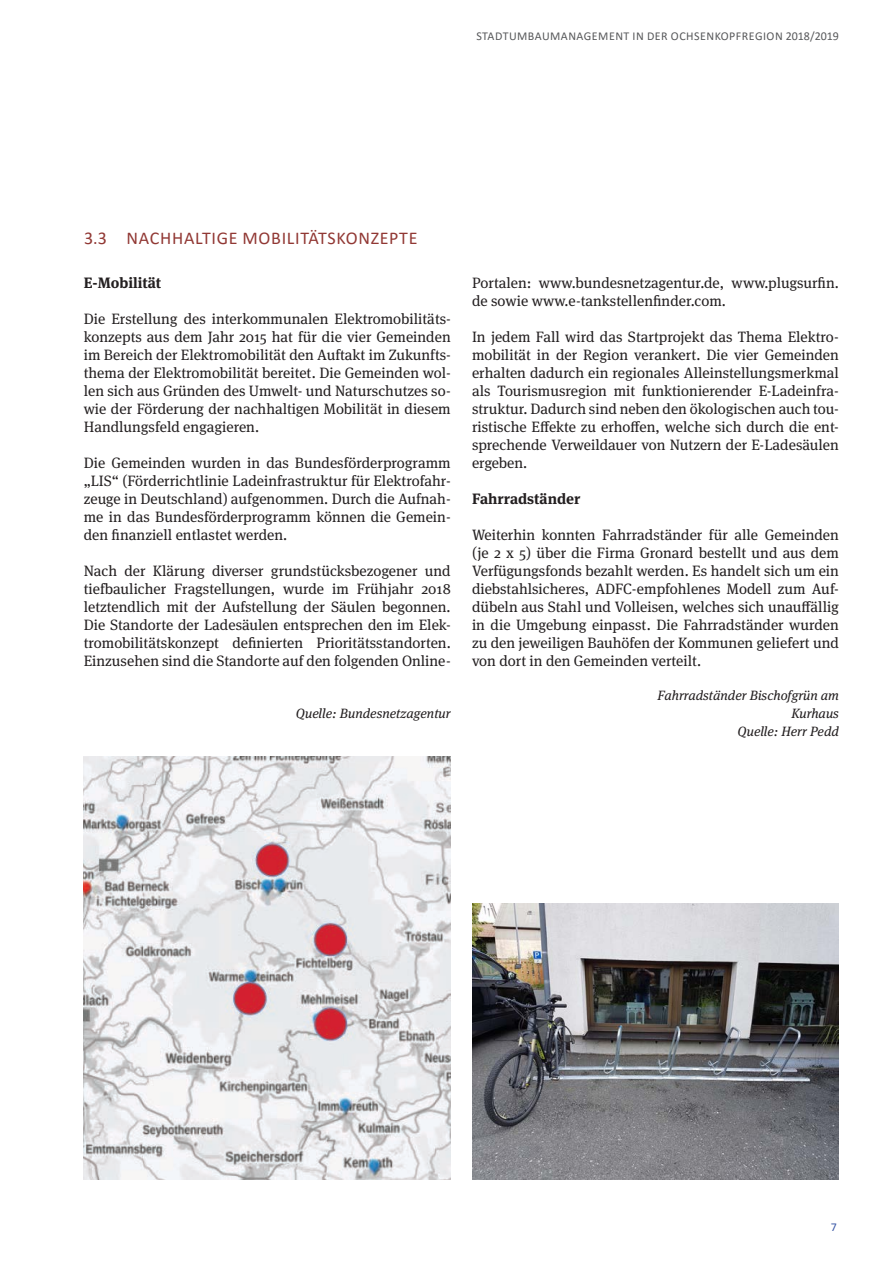
<style>
.page{position:relative;width:893px;height:1263px;background:#fff}
.page>*{position:absolute;margin:0;border:0;box-sizing:border-box;transform-origin:0 0}
.t1{font:18px "Calibri";letter-spacing:.04em;color:#913834}
.t2{font:15px/18px "Meta Serif Pro";color:#231f20;text-align:justify}
.t3{font:700 15px "Meta Serif Pro";color:#231f20}
.t4{font:italic 13.5px/18px "Meta Serif Pro";color:#231f20;text-align:right}
.t5{font:12px "Calibri";letter-spacing:.04em;color:#57585a}
.t6{font:12px "Calibri";color:#3957a6}
</style>
<div class="page">
<img style="left:84px;top:756px;width:367px;height:423px">
<img style="left:472px;top:904px;width:367px;height:275px">
<p class="t5" style="left:476px;top:28px;width:364px">STADTUMBAUMANAGEMENT IN DER OCHSENKOPFREGION 2018/2019</p>
<p class="t1" style="left:84px;top:226px;width:335px">3.3 NACHHALTIGE MOBILITÄTSKONZEPTE</p>
<p class="t3" style="left:84px;top:271px;width:79px">E-Mobilität</p>
<p class="t2" style="left:84px;top:309px;width:368px">Die Erstellung des interkommunalen Elektromobilitäts&shy;konzepts aus dem Jahr 2015 hat für die vier Gemeinden im Bereich der Elektromobilität den Auftakt im Zukunfts&shy;thema der Elektromobilität bereitet. Die Gemeinden wol&shy;len sich aus Gründen des Umwelt- und Naturschutzes so&shy;wie der Förderung der nachhaltigen Mobilität in diesem Handlungsfeld engagieren.</p>
<p class="t2" style="left:84px;top:453px;width:368px">Die Gemeinden wurden in das Bundesförderprogramm „LIS“ (Förderrichtlinie Ladeinfrastruktur für Elektrofahr&shy;zeuge in Deutschland) aufgenommen. Durch die Aufnah&shy;me in das Bundesförderprogramm können die Gemein&shy;den finanziell entlastet werden.</p>
<p class="t2" style="left:84px;top:561px;width:368px">Nach der Klärung diverser grundstücksbezogener und tiefbaulicher Fragstellungen, wurde im Frühjahr 2018 letztendlich mit der Aufstellung der Säulen begonnen.<br>Die Standorte der Ladesäulen entsprechen den im Elek&shy;tromobilitätskonzept definierten Prioritätsstandorten.<br>Einzusehen sind die Standorte auf den folgenden Online-</p>
<p class="t4" style="left:296px;top:703px;width:156px">Quelle: Bundesnetzagentur</p>
<p class="t2" style="left:472px;top:273px;width:368px">Portalen: www.bundesnetzagentur.de, www.plugsurfin. de sowie www.e-tankstellenfinder.com.</p>
<p class="t2" style="left:472px;top:327px;width:368px">In jedem Fall wird das Startprojekt das Thema Elektro&shy;mobilität in der Region verankert. Die vier Gemeinden erhalten dadurch ein regionales Alleinstellungsmerkmal als Tourismusregion mit funktionierender E-Ladeinfra&shy;struktur. Dadurch sind neben den ökologischen auch tou&shy;ristische Effekte zu erhoffen, welche sich durch die ent&shy;sprechende Verweildauer von Nutzern der E-Ladesäulen ergeben.</p>
<p class="t3" style="left:472px;top:487px;width:110px">Fahrradständer</p>
<p class="t2" style="left:472px;top:525px;width:368px">Weiterhin konnten Fahrradständer für alle Gemeinden (je 2 x 5) über die Firma Gronard bestellt und aus dem Verfügungsfonds bezahlt werden. Es handelt sich um ein diebstahlsicheres, ADFC-empfohlenes Modell zum Auf&shy;dübeln aus Stahl und Volleisen, welches sich unauffällig in die Umgebung einpasst. Die Fahrradständer wurden zu den jeweiligen Bauhöfen der Kommunen geliefert und von dort in den Gemeinden verteilt.</p>
<p class="t4" style="left:658px;top:685px;width:183px">Fahrradständer Bischofgrün am<br>Kurhaus<br>Quelle: Herr Pedd</p>
<p class="t6" style="left:831px;top:1218px;width:8px">7</p>
</div>
